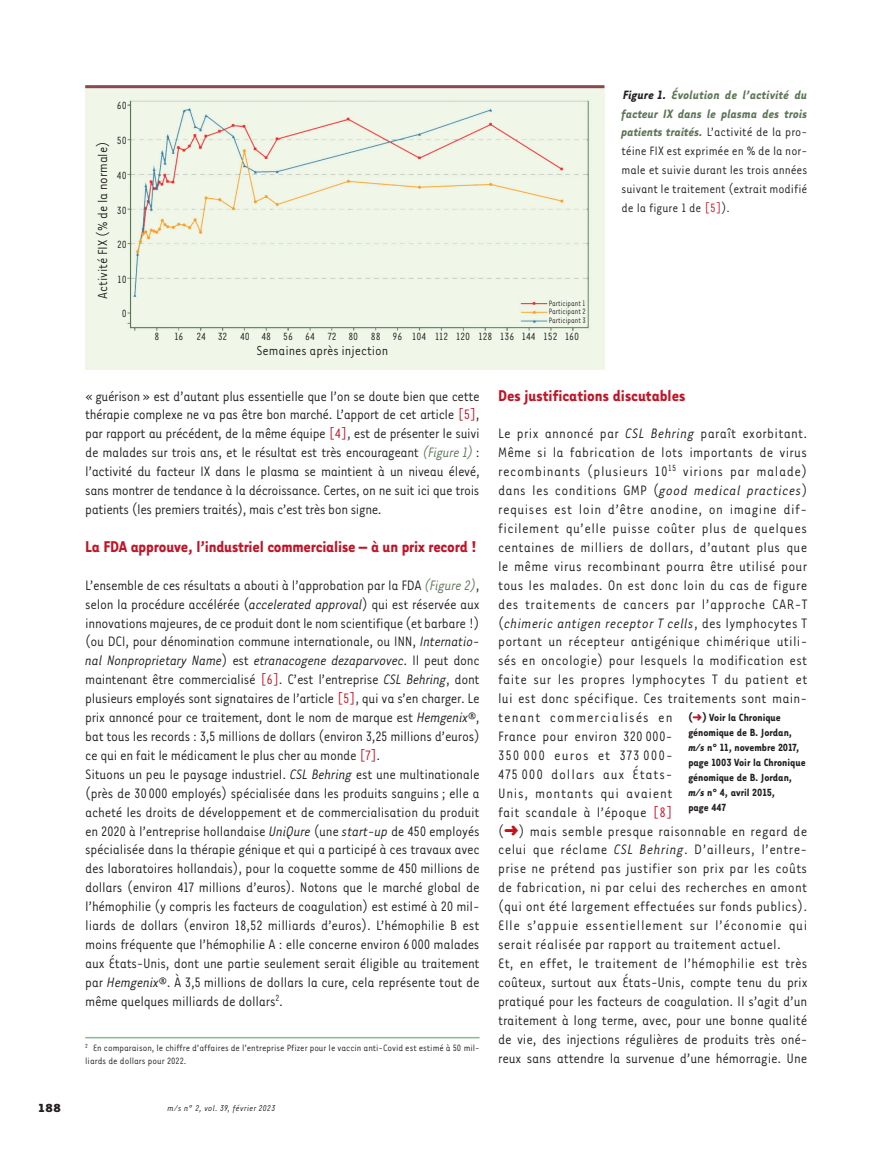
<style>
.page{position:relative;width:894px;height:1149px;background:#fff}
.page>*{position:absolute;margin:0;border:0;box-sizing:border-box;transform-origin:0 0}
.t1{font:700 18px "Tarzana Nar OT";letter-spacing:-.01em;color:#c11527}
.t2{font:15.75px/18.9px "Tarzana Nar OT";letter-spacing:-.01em;color:#231f20;text-align:justify}
.t3{font:15.75px/18.9px "Tarzana Nar OT";letter-spacing:.015em;color:#231f20}
.t4{font:15px "Tarzana Nar OT";color:#231f20}
.t5{font:13.95px/18.9px "Tarzana Nar OT";color:#231f20;text-align:justify}
.t6{font:700 13.5px "Tarzana Wide OT";color:#231f20}
.t7{font:700 12px/15px "Tarzana Nar OT";color:#231f20}
.t8{font:12px "Tarzana Nar OT";color:#231f20}
.t9{font:10.5px/12.6px "Tarzana Nar OT";color:#231f20}
.t10{font:italic 9.75px "Tarzana Nar OT";letter-spacing:.025em;color:#231f20}
.t11{font:9px/8.7px "Tarzana Nar OT";color:#231f20;text-align:justify;scale:.9 1}
.s1{font-weight:700;font-style:italic}
.s2{font-weight:700;font-style:italic;color:#5f7659}
.s3{color:#c11527}
.s4{font-style:italic;color:#5f7659}
.s5{font-style:italic}
</style>
<div class="page">
<hr style="left:85px;top:1036px;width:394px;height:2px;background:#84ba95">
<div style="left:90px;top:88px;width:514px;height:281px;background:#f0f7e9"></div>
<hr style="left:85px;top:85px;width:519px;height:3px;background:#8d454f">
<p class="t4" style="left:93px;top:299px;width:159px;rotate:-90deg">Activité FIX (% de la normale)</p>
<p class="t8" style="left:117px;top:98px;width:11px">60</p>
<p class="t8" style="left:117px;top:133px;width:11px">50</p>
<p class="t8" style="left:117px;top:168px;width:11px">40</p>
<p class="t8" style="left:117px;top:203px;width:11px">30</p>
<p class="t8" style="left:117px;top:237px;width:11px">20</p>
<p class="t8" style="left:117px;top:272px;width:11px">10</p>
<p class="t8" style="left:122px;top:306px;width:7px">0</p>
<p class="t11" style="left:548px;top:298px;width:42px">Participant 1<br>Participant 2<br>Participant 3</p>
<p class="t8" style="left:154px;top:328px;width:6px">8</p>
<p class="t8" style="left:174px;top:328px;width:406px">16 24 32 40 48 56 64 72 80 88 96 104 112 120 128 136 144 152 160</p>
<p class="t4" style="left:256px;top:341px;width:133px">Semaines après injection</p>
<p class="t5" style="left:621px;top:84px;width:187px"><span class="s1">Figure 1.</span> <span class="s2">Évolution de l’activité du facteur IX dans le plasma des trois patients traités.</span> L’activité de la pro&shy;téine FIX est exprimée en % de la nor&shy;male et suivie durant les trois années suivant le traitement (extrait modifié de la figure 1 de <span class="s3">[5]</span>).</p>
<p class="t2" style="left:85px;top:385px;width:396px">« guérison » est d’autant plus essentielle que l’on se doute bien que cette thérapie complexe ne va pas être bon marché. L’apport de cet article <span class="s3">[5]</span>, par rapport au précédent, de la même équipe <span class="s3">[4]</span>, est de présenter le suivi de malades sur trois ans, et le résultat est très encourageant <span class="s4">(Figure 1)</span> : l’activité du facteur IX dans le plasma se maintient à un niveau élevé, sans montrer de tendance à la décroissance. Certes, on ne suit ici que trois patients (les premiers traités), mais c’est très bon signe.</p>
<p class="t1" style="left:85px;top:535px;width:393px">La FDA approuve, l’industriel commercialise – à un prix record !</p>
<p class="t2" style="left:85px;top:574px;width:396px;text-align:left">L’ensemble de ces résultats a abouti à l’approbation par la FDA <span class="s4">(Figure 2)</span>, selon la procédure accélérée (<span class="s5">accelerated approval</span>) qui est réservée aux innovations majeures, de ce produit dont le nom scientifique (et barbare !) (ou DCI, pour dénomination commune internationale, ou INN, <span class="s5">Internatio&shy;nal Nonproprietary Name</span>) est <span class="s5">etranacogene dezaparvovec</span>. Il peut donc maintenant être commercialisé <span class="s3">[6]</span>. C’est l’entreprise <span class="s5">CSL Behring</span>, dont plusieurs employés sont signataires de l’article <span class="s3">[5]</span>, qui va s’en charger. Le prix annoncé pour ce traitement, dont le nom de marque est <span class="s5">Hemgenix</span>®, bat tous les records : 3,5 millions de dollars (environ 3,25 millions d’euros) ce qui en fait le médicament le plus cher au monde <span class="s3">[7]</span>.<br>Situons un peu le paysage industriel. <span class="s5">CSL Behring</span> est une multinationale (près de 30 000 employés) spécialisée dans les produits sanguins ; elle a acheté les droits de développement et de commercialisation du produit en 2020 à l’entreprise hollandaise <span class="s5">UniQure</span> (une <span class="s5">start-up</span> de 450 employés spécialisée dans la thérapie génique et qui a participé à ces travaux avec des laboratoires hollandais), pour la coquette somme de 450 millions de dollars (environ 417 millions d’euros). Notons que le marché global de l’hémophilie (y compris les facteurs de coagulation) est estimé à 20 mil&shy;liards de dollars (environ 18,52 milliards d’euros). L’hémophilie B est moins fréquente que l’hémophilie A : elle concerne environ 6 000 malades aux États-Unis, dont une partie seulement serait éligible au traitement par <span class="s5">Hemgenix</span>®. À 3,5 millions de dollars la cure, cela représente tout de même quelques milliards de dollars<sup>2</sup>.</p>
<p class="t9" style="left:85px;top:1041px;width:396px"><sup>2</sup> En comparaison, le chiffre d’affaires de l’entreprise Pfizer pour le vaccin anti-Covid est estimé à 50 mil&shy;liards de dollars pour 2022.</p>
<p class="t6" style="left:38px;top:1098px;width:25px">188</p>
<p class="t10" style="left:167px;top:1102px;width:109px">m/s n° 2, vol. 39, février 2023</p>
<p class="t1" style="left:498px;top:384px;width:188px">Des justifications discutables</p>
<p class="t3" style="left:498px;top:423px;width:311px">Le prix annoncé par <span class="s5">CSL Behring</span> paraît exorbitant.<br>Même si la fabrication de lots importants de virus recombinants (plusieurs 10<sup>15</sup> virions par malade) dans les conditions GMP (<span class="s5">good medical practices</span>) requises est loin d’être anodine, on imagine dif&shy;ficilement qu’elle puisse coûter plus de quelques centaines de milliers de dollars, d’autant plus que le même virus recombinant pourra être utilisé pour tous les malades. On est donc loin du cas de figure des traitements de cancers par l’approche CAR-T (<span class="s5">chimeric antigen receptor T cells</span>, des lymphocytes T portant un récepteur antigénique chimérique utili&shy;sés en oncologie) pour lesquels la modification est faite sur les propres lymphocytes T du patient et lui est donc spécifique. Ces traitements sont main&shy;tenant commercialisés en<br>France pour environ 320 000-<br>350 000 euros et 373 000-<br>475 000 dollars aux États-<br>Unis, montants qui avaient<br>fait scandale à l’époque <span class="s3">[8]<br></span>( ) mais semble presque raisonnable en regard de celui que réclame <span class="s5">CSL Behring</span>. D’ailleurs, l’entre&shy;prise ne prétend pas justifier son prix par les coûts de fabrication, ni par celui des recherches en amont (qui ont été largement effectuées sur fonds publics).<br>Elle s’appuie essentiellement sur l’économie qui serait réalisée par rapport au traitement actuel.<br>Et, en effet, le traitement de l’hémophilie est très coûteux, surtout aux États-Unis, compte tenu du prix pratiqué pour les facteurs de coagulation. Il s’agit d’un traitement à long terme, avec, pour une bonne qualité de vie, des injections régulières de produits très oné&shy;reux sans attendre la survenue d’une hémorragie. Une</p>
<p class="t7" style="left:688px;top:709px;width:119px">( ) Voir la Chronique génomique de B. Jordan, <span class="s5">m/s</span> n° 11, novembre 2017, page 1003 Voir la Chronique génomique de B. Jordan, <span class="s5">m/s</span> n° 4, avril 2015,<br>page 447</p>
</div>
